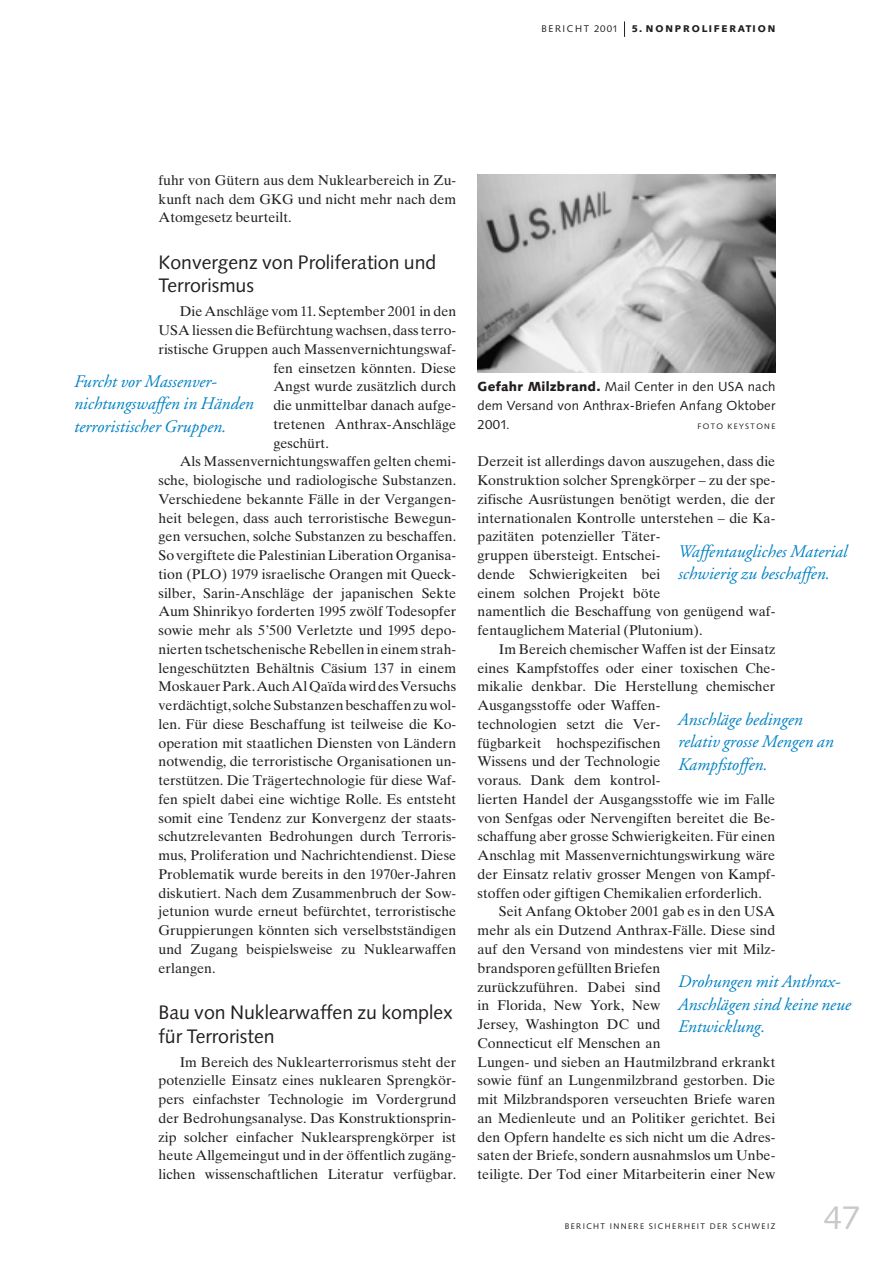
<style>
.page{position:relative;width:893px;height:1262px;background:#fff}
.page>*{position:absolute;margin:0;border:0;box-sizing:border-box;transform-origin:0 0}
.t1{font:33px "Syntax";color:#c7c8ca}
.t2{font:19.5px/23.2px "Syntax";color:#231f20}
.t3{font:italic 17.7px/22.5px "Adobe Garamond";color:#0082c5}
.t4{font:14.1px/18.8px "Times Ten";color:#231f20;text-align:justify}
.t5{font:13.2px/18.8px "Syntax";letter-spacing:.015em;color:#231f20;text-align:justify}
.t6{font:900 9.75px "Syntax";letter-spacing:.195em;color:#231f20}
.t7{font:9.75px "Syntax";letter-spacing:.165em;color:#231f20}
.t8{font:8.25px "Syntax";letter-spacing:.165em;color:#231f20}
.t9{font:7.95px "Syntax";letter-spacing:.165em;color:#231f20}
.s1{font-weight:900}
</style>
<div class="page">
<svg style="left:624px;top:21px;width:1px;height:16px"></svg>
<img style="left:477px;top:175px;width:298px;height:197px">
<p class="t7" style="left:541px;top:25px;width:78px">BERICHT 2001</p>
<p class="t6" style="left:631px;top:25px;width:145px">5. NONPROLIFERATION</p>
<p class="t4" style="left:158px;top:172px;width:299px">fuhr von Gütern aus dem Nuklearbereich in Zu&shy;kunft nach dem GKG und nicht mehr nach dem Atomgesetz beurteilt.</p>
<h2 class="t2" style="left:158px;top:253px;width:279px">Konvergenz von Proliferation und<br>Terrorismus</h2>
<p class="t4" style="left:180px;top:303px;width:278px">Die Anschläge vom 11. September 2001 in den</p>
<p class="t4" style="left:158px;top:322px;width:299px">USA liessen die Befürchtung wachsen,dass terro-</p>
<p class="t4" style="left:158px;top:341px;width:299px">ristische Gruppen auch Massenvernichtungswaf-</p>
<p class="t4" style="left:273px;top:360px;width:184px">fen einsetzen könnten. Diese</p>
<p class="t4" style="left:273px;top:378px;width:184px">Angst wurde zusätzlich durch</p>
<p class="t4" style="left:273px;top:397px;width:184px">die unmittelbar danach aufge-</p>
<p class="t4" style="left:273px;top:416px;width:184px">tretenen Anthrax-Anschläge</p>
<p class="t4" style="left:273px;top:435px;width:57px">geschürt.</p>
<p class="t4" style="left:180px;top:453px;width:278px">Als Massenvernichtungswaffen gelten chemi-</p>
<p class="t4" style="left:158px;top:472px;width:299px">sche, biologische und radiologische Substanzen.</p>
<p class="t4" style="left:158px;top:491px;width:299px">Verschiedene bekannte Fälle in der Vergangen-</p>
<p class="t4" style="left:158px;top:510px;width:299px">heit belegen, dass auch terroristische Bewegun-</p>
<p class="t4" style="left:158px;top:528px;width:299px">gen versuchen, solche Substanzen zu beschaffen.</p>
<p class="t4" style="left:158px;top:547px;width:299px">So vergiftete die Palestinian Liberation Organisa-</p>
<p class="t4" style="left:158px;top:566px;width:299px">tion (PLO) 1979 israelische Orangen mit Queck-</p>
<p class="t4" style="left:158px;top:585px;width:299px">silber, Sarin-Anschläge der japanischen Sekte</p>
<p class="t4" style="left:158px;top:603px;width:299px">Aum Shinrikyo forderten 1995 zwölf Todesopfer</p>
<p class="t4" style="left:158px;top:622px;width:299px">sowie mehr als 5’500 Verletzte und 1995 depo-</p>
<p class="t4" style="left:158px;top:641px;width:299px">nierten tschetschenische Rebellen in einem strah-</p>
<p class="t4" style="left:158px;top:660px;width:299px">lengeschützten Behältnis Cäsium 137 in einem</p>
<p class="t4" style="left:158px;top:678px;width:299px">Moskauer Park.Auch Al Qaïda wird des Versuchs</p>
<p class="t4" style="left:158px;top:697px;width:299px">verdächtigt,solche Substanzen beschaffen zu wol-</p>
<p class="t4" style="left:158px;top:716px;width:299px">len. Für diese Beschaffung ist teilweise die Ko-</p>
<p class="t4" style="left:158px;top:735px;width:299px">operation mit staatlichen Diensten von Ländern</p>
<p class="t4" style="left:158px;top:753px;width:299px">notwendig, die terroristische Organisationen un-</p>
<p class="t4" style="left:158px;top:772px;width:299px">terstützen. Die Trägertechnologie für diese Waf-</p>
<p class="t4" style="left:158px;top:791px;width:299px">fen spielt dabei eine wichtige Rolle. Es entsteht</p>
<p class="t4" style="left:158px;top:810px;width:299px">somit eine Tendenz zur Konvergenz der staats-</p>
<p class="t4" style="left:158px;top:828px;width:299px">schutzrelevanten Bedrohungen durch Terroris-</p>
<p class="t4" style="left:158px;top:847px;width:299px">mus, Proliferation und Nachrichtendienst. Diese</p>
<p class="t4" style="left:158px;top:866px;width:299px">Problematik wurde bereits in den 1970er-Jahren</p>
<p class="t4" style="left:158px;top:885px;width:299px">diskutiert. Nach dem Zusammenbruch der Sow-</p>
<p class="t4" style="left:158px;top:903px;width:299px">jetunion wurde erneut befürchtet, terroristische</p>
<p class="t4" style="left:158px;top:922px;width:299px">Gruppierungen könnten sich verselbstständigen</p>
<p class="t4" style="left:158px;top:941px;width:299px">und Zugang beispielsweise zu Nuklearwaffen</p>
<p class="t4" style="left:158px;top:960px;width:59px">erlangen.</p>
<h2 class="t2" style="left:158px;top:1003px;width:296px">Bau von Nuklearwaffen zu komplex für Terroristen</h2>
<p class="t4" style="left:158px;top:1053px;width:299px;text-indent:21px">Im Bereich des Nuklearterrorismus steht der potenzielle Einsatz eines nuklearen Sprengkör&shy;pers einfachster Technologie im Vordergrund der Bedrohungsanalyse. Das Konstruktionsprin&shy;zip solcher einfacher Nuklearsprengkörper ist heute Allgemeingut und in der öffentlich zugäng&shy;lichen wissenschaftlichen Literatur verfügbar.</p>
<p class="t3" style="left:73px;top:372px;width:181px">Furcht vor Massenver&shy;nichtungswaffen in Händen terroristischer Gruppen.</p>
<p class="t5" style="left:477px;top:378px;width:299px"><span class="s1">Gefahr Milzbrand.</span> Mail Center in den USA nach dem Versand von Anthrax-Briefen Anfang Oktober 2001.</p>
<p class="t9" style="left:697px;top:423px;width:79px">FOTO KEYSTONE</p>
<p class="t4" style="left:477px;top:453px;width:299px;text-align:left">Derzeit ist allerdings davon auszugehen, dass die Konstruktion solcher Sprengkörper – zu der spe&shy;zifische Ausrüstungen benötigt werden, die der internationalen Kontrolle unterstehen – die Ka&shy;pazitäten potenzieller Täter-<br>gruppen übersteigt. Entschei-<br>dende Schwierigkeiten bei<br>einem solchen Projekt böte<br>namentlich die Beschaffung von genügend waf&shy;fentauglichem Material (Plutonium).</p>
<p class="t4" style="left:499px;top:641px;width:278px">Im Bereich chemischer Waffen ist der Einsatz</p>
<p class="t4" style="left:477px;top:660px;width:299px">eines Kampfstoffes oder einer toxischen Che-</p>
<p class="t4" style="left:477px;top:678px;width:299px">mikalie denkbar. Die Herstellung chemischer</p>
<p class="t4" style="left:477px;top:697px;width:184px">Ausgangsstoffe oder Waffen-</p>
<p class="t4" style="left:477px;top:716px;width:184px">technologien setzt die Ver-</p>
<p class="t4" style="left:477px;top:735px;width:184px">fügbarkeit hochspezifischen</p>
<p class="t4" style="left:477px;top:753px;width:184px">Wissens und der Technologie</p>
<p class="t4" style="left:477px;top:772px;width:184px">voraus. Dank dem kontrol-</p>
<p class="t4" style="left:477px;top:791px;width:299px">lierten Handel der Ausgangsstoffe wie im Falle</p>
<p class="t4" style="left:477px;top:810px;width:299px">von Senfgas oder Nervengiften bereitet die Be-</p>
<p class="t4" style="left:477px;top:828px;width:299px">schaffung aber grosse Schwierigkeiten. Für einen</p>
<p class="t4" style="left:477px;top:847px;width:299px">Anschlag mit Massenvernichtungswirkung wäre</p>
<p class="t4" style="left:477px;top:866px;width:299px">der Einsatz relativ grosser Mengen von Kampf-</p>
<p class="t4" style="left:477px;top:885px;width:286px">stoffen oder giftigen Chemikalien erforderlich.</p>
<p class="t4" style="left:499px;top:903px;width:278px">Seit Anfang Oktober 2001 gab es in den USA</p>
<p class="t4" style="left:477px;top:922px;width:299px">mehr als ein Dutzend Anthrax-Fälle. Diese sind</p>
<p class="t4" style="left:477px;top:941px;width:299px">auf den Versand von mindestens vier mit Milz-</p>
<p class="t4" style="left:477px;top:960px;width:184px">brandsporen gefüllten Briefen</p>
<p class="t4" style="left:477px;top:978px;width:184px">zurückzuführen. Dabei sind</p>
<p class="t4" style="left:477px;top:997px;width:184px">in Florida, New York, New</p>
<p class="t4" style="left:477px;top:1016px;width:184px">Jersey, Washington DC und</p>
<p class="t4" style="left:477px;top:1035px;width:184px">Connecticut elf Menschen an</p>
<p class="t4" style="left:477px;top:1053px;width:299px">Lungen- und sieben an Hautmilzbrand erkrankt</p>
<p class="t4" style="left:477px;top:1072px;width:299px">sowie fünf an Lungenmilzbrand gestorben. Die</p>
<p class="t4" style="left:477px;top:1091px;width:299px">mit Milzbrandsporen verseuchten Briefe waren</p>
<p class="t4" style="left:477px;top:1110px;width:299px">an Medienleute und an Politiker gerichtet. Bei</p>
<p class="t4" style="left:477px;top:1128px;width:299px">den Opfern handelte es sich nicht um die Adres-</p>
<p class="t4" style="left:477px;top:1147px;width:299px">saten der Briefe, sondern ausnahmslos um Unbe-</p>
<p class="t4" style="left:477px;top:1166px;width:299px">teiligte. Der Tod einer Mitarbeiterin einer New</p>
<p class="t3" style="left:677px;top:541px;width:171px">Waffentaugliches Material schwierig zu beschaffen.</p>
<p class="t3" style="left:677px;top:709px;width:157px">Anschläge bedingen relativ grosse Mengen an<br>Kampfstoffen.</p>
<p class="t3" style="left:677px;top:972px;width:174px">Drohungen mit Anthrax-<br>Anschlägen sind keine neue<br>Entwicklung.</p>
<p class="t8" style="left:565px;top:1223px;width:212px">BERICHT INNERE SICHERHEIT DER SCHWEIZ</p>
<h1 class="t1" style="left:823px;top:1204px;width:38px">47</h1>
</div>
